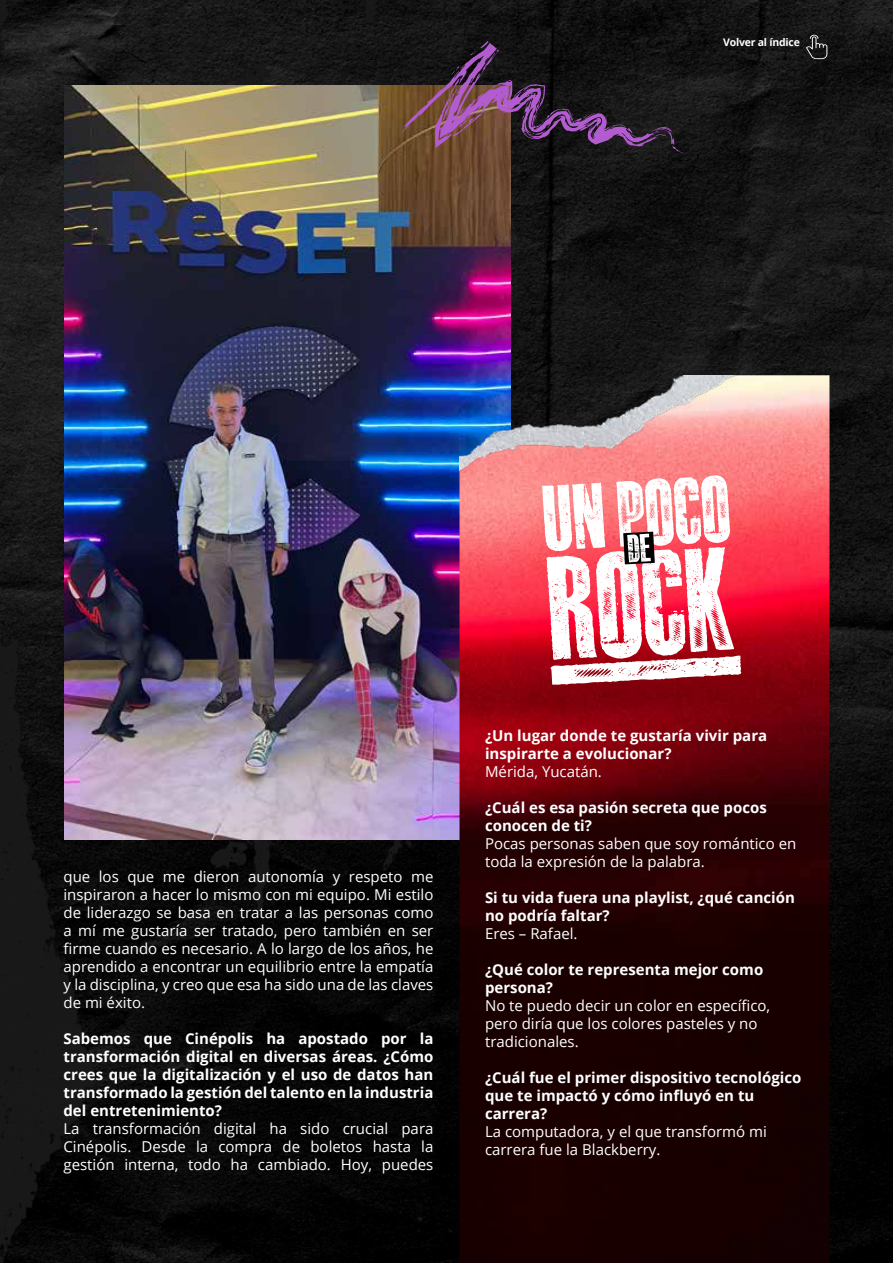
<style>
.page{position:relative;width:893px;height:1263px;background:#fff}
.page>*{position:absolute;margin:0;border:0;box-sizing:border-box;transform-origin:0 0}
.t1{font:15px/18px "Open Sans";color:#fff}
.t2{font:700 15px/18px "Open Sans";color:#fff}
.t3{font:700 10.5px "Open Sans";letter-spacing:-.02em;color:#fff}
</style>
<div class="page">
<img style="left:0;top:0;width:893px;height:1263px">
<img style="left:64px;top:85px;width:446px;height:754px">
<img style="left:459px;top:375px;width:370px;height:888px">
<img style="left:459px;top:375px;width:294px;height:114px">
<svg style="left:542px;top:475px;width:199px;height:210px"></svg>
<svg style="left:401px;top:41px;width:282px;height:113px"></svg>
<svg style="left:806px;top:35px;width:21px;height:24px"></svg>
<p class="t3" style="left:723px;top:35px;width:78px">Volver al índice</p>
<p class="t1" style="left:63px;top:867px;width:371px;text-align:justify">que los que me dieron autonomía y respeto me inspiraron a hacer lo mismo con mi equipo. Mi estilo de liderazgo se basa en tratar a las personas como a mí me gustaría ser tratado, pero también en ser firme cuando es necesario. A lo largo de los años, he aprendido a encontrar un equilibrio entre la empatía y la disciplina, y creo que esa ha sido una de las claves de mi éxito.</p>
<p class="t2" style="left:63px;top:1029px;width:371px;text-align:justify">Sabemos que Cinépolis ha apostado por la transformación digital en diversas áreas. ¿Cómo crees que la digitalización y el uso de datos han transformado la gestión del talento en la industria del entretenimiento?</p>
<p class="t1" style="left:63px;top:1119px;width:371px;text-align:justify">La transformación digital ha sido crucial para Cinépolis. Desde la compra de boletos hasta la gestión interna, todo ha cambiado. Hoy, puedes</p>
<p class="t2" style="left:485px;top:726px;width:284px">¿Un lugar donde te gustaría vivir para inspirarte a evolucionar?</p>
<p class="t1" style="left:485px;top:762px;width:118px">Mérida, Yucatán.</p>
<p class="t2" style="left:485px;top:798px;width:283px">¿Cuál es esa pasión secreta que pocos conocen de ti?</p>
<p class="t1" style="left:485px;top:834px;width:313px">Pocas personas saben que soy romántico en toda la expresión de la palabra.</p>
<p class="t2" style="left:485px;top:888px;width:311px">Si tu vida fuera una playlist, ¿qué canción no podría faltar?</p>
<p class="t1" style="left:485px;top:924px;width:94px">Eres – Rafael.</p>
<p class="t2" style="left:485px;top:960px;width:280px">¿Qué color te representa mejor como persona?</p>
<p class="t1" style="left:485px;top:996px;width:287px">No te puedo decir un color en específico, pero diría que los colores pasteles y no tradicionales.</p>
<p class="t2" style="left:485px;top:1068px;width:318px">¿Cuál fue el primer dispositivo tecnológico que te impactó y cómo influyó en tu carrera?</p>
<p class="t1" style="left:485px;top:1122px;width:283px">La computadora, y el que transformó mi carrera fue la Blackberry.</p>
</div>
